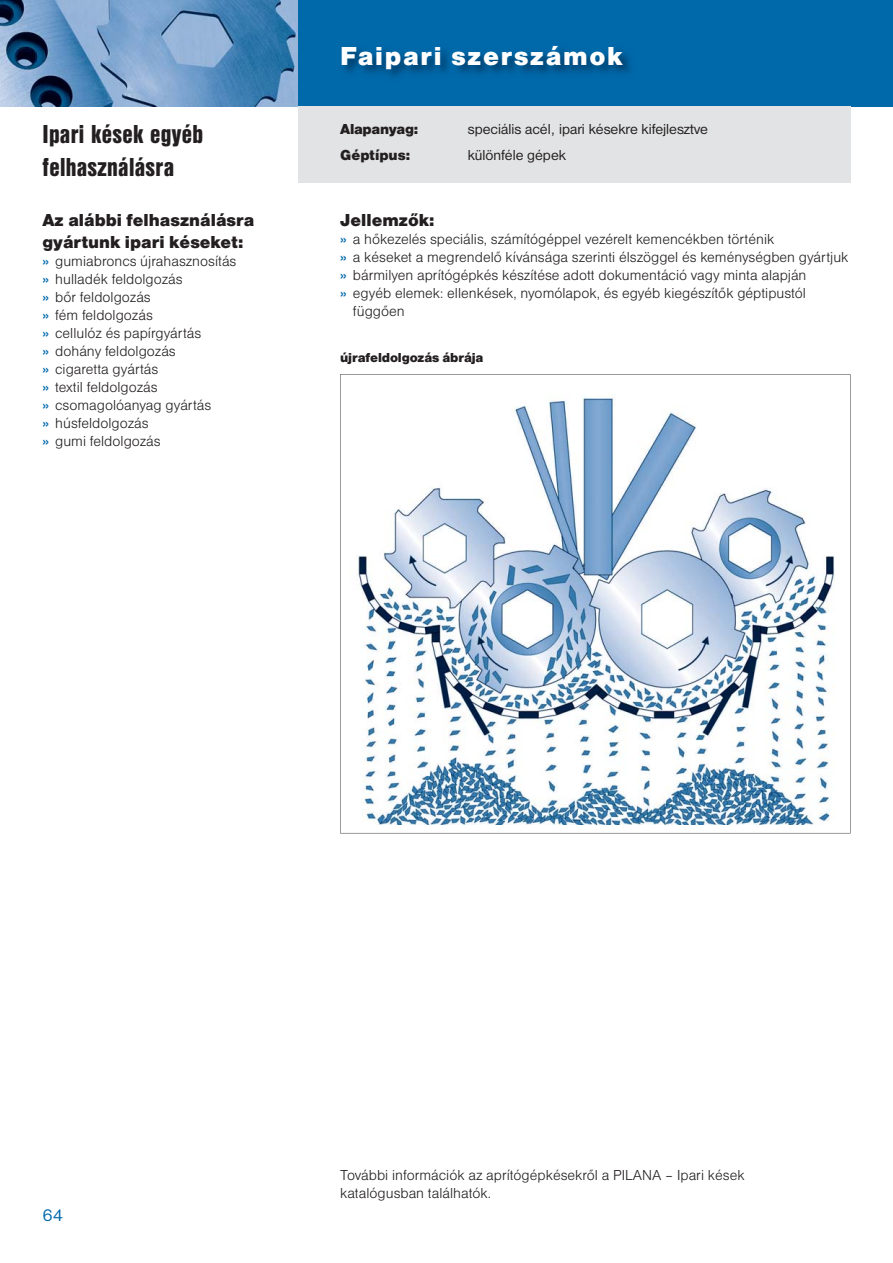
<style>
.page{position:relative;width:893px;height:1263px;background:#fff}
.page>*{position:absolute;margin:0;border:0;box-sizing:border-box;transform-origin:0 0}
.t1{font:27px/32.4px "Nimbus San DCE Blac Cond";letter-spacing:.01em;color:#231f20}
.t2{font:27px "Nimbus San DCE Blac";letter-spacing:.06em;color:#fff}
.t3{font:18px/21.6px "Nimbus San DCE Blac";color:#231f20}
.t4{font:18px "Nimbus San DCE";color:#0069aa}
.t5{font:15px/18px "Nimbus San DCE Ligh";color:#231f20}
.t6{font:15px "Nimbus San DCE";color:#231f20}
.t7{font:15px "Nimbus San DCE Blac";letter-spacing:-.02em;color:#231f20}
.t8{font:15px "Nimbus San DCE Blac";color:#231f20}
.t9{font:13.5px "Nimbus San DCE Blac";letter-spacing:-.01em;color:#231f20}
.s1{font-family:"Nimbus San DCE";font-weight:700;color:#0069aa}
</style>
<div class="page">
<div style="left:298px;top:0;width:595px;height:106px;background:#0069aa"></div>
<img style="left:0;top:0;width:298px;height:106px">
<div style="left:298px;top:106px;width:552px;height:77px;background:#e2e3e4"></div>
<svg style="left:340px;top:374px;width:510px;height:459px"></svg>
<h1 class="t1" style="left:42px;top:119px;width:162px">Ipari kések egyéb felhasználásra</h1>
<p class="t3" style="left:42px;top:210px;width:213px">Az alábbi felhasználásra gyártunk ipari késeket:</p>
<p class="t5" style="left:42px;top:253px;width:195px"><span class="s1">»</span> gumiabroncs újrahasznosítás <span class="s1">»</span> hulladék feldolgozás<br><span class="s1">»</span> bőr feldolgozás<br><span class="s1">»</span> fém feldolgozás<br><span class="s1">»</span> cellulóz és papírgyártás<br><span class="s1">»</span> dohány feldolgozás<br><span class="s1">»</span> cigaretta gyártás<br><span class="s1">»</span> textil feldolgozás<br><span class="s1">»</span> csomagolóanyag gyártás<br><span class="s1">»</span> húsfeldolgozás<br><span class="s1">»</span> gumi feldolgozás</p>
<h1 class="t2" style="left:340px;top:45px;width:284px">Faipari szerszámok</h1>
<p class="t7" style="left:340px;top:123px;width:79px">Alapanyag:</p>
<p class="t6" style="left:468px;top:123px;width:242px">speciális acél, ipari késekre kifejlesztve</p>
<p class="t8" style="left:340px;top:149px;width:72px">Géptípus:</p>
<p class="t6" style="left:468px;top:149px;width:100px">különféle gépek</p>
<p class="t3" style="left:340px;top:210px;width:96px">Jellemzők:</p>
<p class="t5" style="left:340px;top:231px;width:436px"><span class="s1">»</span> a hőkezelés speciális, számítógéppel vezérelt kemencékben történik</p>
<p class="t5" style="left:340px;top:249px;width:510px"><span class="s1">»</span> a késeket a megrendelő kívánsága szerinti élszöggel és keménységben gyártjuk</p>
<p class="t5" style="left:340px;top:267px;width:468px"><span class="s1">»</span> bármilyen aprítógépkés készítése adott dokumentáció vagy minta alapján</p>
<p class="t5" style="left:340px;top:285px;width:467px"><span class="s1">»</span> egyéb elemek: ellenkések, nyomólapok, és egyéb kiegészítők géptipustól</p>
<p class="t5" style="left:353px;top:303px;width:53px">függően</p>
<p class="t9" style="left:340px;top:352px;width:145px">újrafeldolgozás ábrája</p>
<p class="t4" style="left:42px;top:1208px;width:22px">64</p>
<p class="t5" style="left:340px;top:1167px;width:406px">További információk az aprítógépkésekről a PILANA – Ipari kések katalógusban találhatók.</p>
</div>
